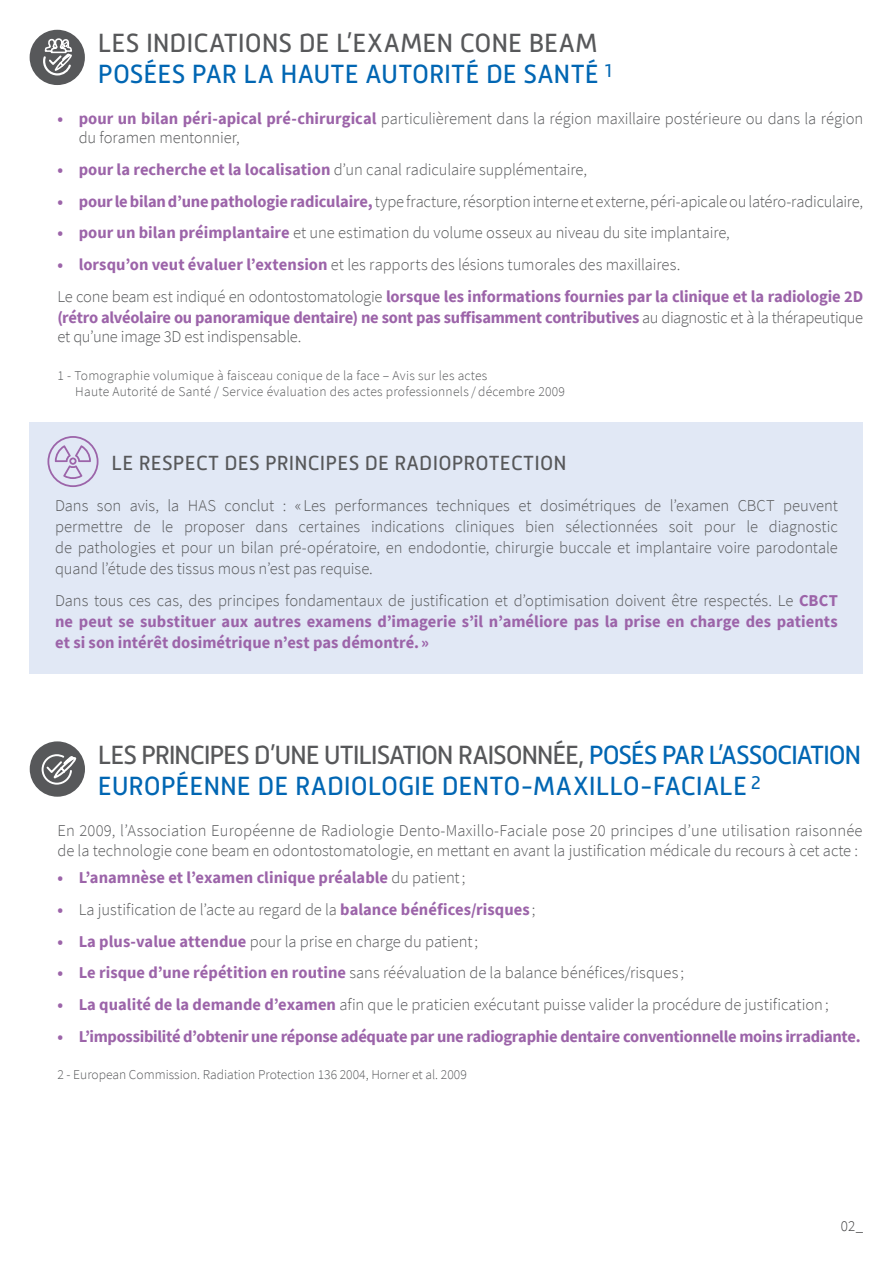
<style>
.page{position:relative;width:893px;height:1263px;background:#fff}
.page>*{position:absolute;margin:0;border:0;box-sizing:border-box;transform-origin:0 0}
.Titre_2{font:27px/31.5px "Mic 32 New";letter-spacing:-.04em;color:#0166b3}
.Titre_2-2{font:27px "Mic 32 New";letter-spacing:-.005em;color:#57585a}
.Titre_2-3{font:27px "Mic 32 New";letter-spacing:.005em;color:#0166b3}
.t1{font:21px "Mic 32 New";letter-spacing:.01em;color:#57585a}
.Texte_courant{font:300 16.5px/21px "Source Sans Pro";letter-spacing:-.005em;color:#57585a}
.Texte_avec_puce{font:700 16.5px/21px "Source Sans Pro";letter-spacing:-.015em;color:#9c64a9}
.Texte_avec_puce-2{font:700 16.5px "Source Sans Pro";letter-spacing:.005em;color:#9c64a9}
.Texte_avec_puce-3{font:300 16.5px "Source Sans Pro";letter-spacing:-.015em;color:#57585a}
.t2{font:300 15px "Source Sans Pro";color:#3e3e3f}
.t3{font:300 13.5px "Source Sans Pro";letter-spacing:.02em;color:#57585a}
.t4{font:300 13.5px "Source Sans Pro";color:#57585a}
.s1{font-weight:700;color:#9c64a9}
.s2{font-weight:300;color:#57585a}
.s3{color:#57585a}
</style>
<div class="page">
<div style="left:30px;top:30px;width:55px;height:55px;background:#57585a;border-radius:50%"></div>
<div style="left:30px;top:741px;width:55px;height:56px;background:#57585a;border-radius:50%"></div>
<div style="left:30px;top:422px;width:833px;height:251px;background:#e1e8f5"></div>
<svg style="left:42px;top:29px;width:31px;height:47px"></svg>
<svg style="left:41px;top:754px;width:35px;height:31px"></svg>
<svg style="left:47px;top:436px;width:52px;height:51px"></svg>
<p class="Titre_2-2" style="left:98px;top:27px;width:501px">LES INDICATIONS DE L’EXAMEN CONE BEAM</p>
<p class="Titre_2-3" style="left:98px;top:59px;width:517px">POSÉES PAR LA HAUTE AUTORITÉ DE SANTÉ <sup>1</sup></p>
<p class="Texte_courant" style="left:79px;top:109px;width:786px;line-height:19.5px;text-indent:-21px"><span class="s1">• pour un bilan péri-apical pré-chirurgical</span> particulièrement dans la région maxillaire postérieure ou dans la région du foramen mentonnier,</p>
<p class="Texte_courant" style="left:57px;top:159px;width:531px"><span class="s1">• pour la recherche et la localisation</span> d’un canal radiculaire supplémentaire,</p>
<p class="Texte_courant" style="left:57px;top:191px;width:807px"><span class="s1">• pour le bilan d’une pathologie radiculaire,</span>type fracture, résorption interne et externe, péri-apicale ou latéro-radiculaire,</p>
<p class="Texte_courant" style="left:57px;top:222px;width:674px"><span class="s1">• pour un bilan préimplantaire</span> et une estimation du volume osseux au niveau du site implantaire,</p>
<p class="Texte_courant" style="left:57px;top:254px;width:624px"><span class="s1">• lorsqu’on veut évaluer l’extension</span> et les rapports des lésions tumorales des maxillaires.</p>
<p class="Texte_avec_puce" style="left:57px;top:285px;width:807px"><span class="s2">Le cone beam est indiqué en odontostomatologie</span> lorsque les informations fournies par la clinique et la radiologie 2D (rétro alvéolaire ou panoramique dentaire) ne sont pas suffisamment contributives <span class="s2">au diagnostic et à la thérapeutique</span></p>
<p class="Texte_avec_puce-3" style="left:57px;top:326px;width:245px">et qu’une image 3D est indispensable.</p>
<p class="t3" style="left:57px;top:367px;width:431px">1 - Tomographie volumique à faisceau conique de la face – Avis sur les actes</p>
<p class="t3" style="left:75px;top:383px;width:491px">Haute Autorité de Santé / Service évaluation des actes professionnels / décembre 2009</p>
<p class="t1" style="left:112px;top:450px;width:457px">LE RESPECT DES PRINCIPES DE RADIOPROTECTION</p>
<p class="Texte_courant" style="left:55px;top:495px;width:784px;text-align:justify">Dans son avis, la HAS conclut : « Les performances techniques et dosimétriques de l’examen CBCT peuvent permettre de le proposer dans certaines indications cliniques bien sélectionnées soit pour le diagnostic de pathologies et pour un bilan pré-opératoire, en endodontie, chirurgie buccale et implantaire voire parodontale quand l’étude des tissus mous n’est pas requise.</p>
<p class="Texte_avec_puce" style="left:55px;top:590px;width:784px;text-align:justify"><span class="s2">Dans tous ces cas, des principes fondamentaux de justification et d’optimisation doivent être respectés. Le</span> CBCT ne peut se substituer aux autres examens d’imagerie s’il n’améliore pas la prise en charge des patients et si son intérêt dosimétrique n’est pas démontré. »</p>
<p class="Titre_2" style="left:98px;top:739px;width:765px"><span class="s3">LES PRINCIPES D’UNE UTILISATION RAISONNÉE,</span> POSÉS PAR L’ASSOCIATION<br>EUROPÉENNE DE RADIOLOGIE DENTO-MAXILLO-FACIALE <sup>2</sup></p>
<p class="Texte_courant" style="left:57px;top:821px;width:807px;line-height:19.5px">En 2009, l’Association Européenne de Radiologie Dento-Maxillo-Faciale pose 20 principes d’une utilisation raisonnée de la technologie cone beam en odontostomatologie, en mettant en avant la justification médicale du recours à cet acte :</p>
<p class="Texte_avec_puce-2" style="left:57px;top:867px;width:410px">• L’anamnèse et l’examen clinique préalable <span class="s2">du patient;</span></p>
<p class="Texte_courant" style="left:57px;top:899px;width:479px"><span class="s1">•</span> La justification de l’acte au regard de la <span class="s1">balance bénéfices/risques</span> ;</p>
<p class="Texte_courant" style="left:57px;top:931px;width:422px"><span class="s1">• La plus-value attendue</span> pour la prise en charge du patient;</p>
<p class="Texte_courant" style="left:57px;top:962px;width:628px"><span class="s1">• Le risque d’une répétition en routine</span> sans réévaluation de la balance bénéfices/risques ;</p>
<p class="Texte_courant" style="left:57px;top:994px;width:773px"><span class="s1">• La qualité de la demande d’examen</span> afin que le praticien exécutant puisse valider la procédure de justification;</p>
<p class="Texte_avec_puce" style="left:57px;top:1025px;width:805px">• L’impossibilité d’obtenir une réponse adéquate par une radiographie dentaire conventionnelle moins irradiante.</p>
<p class="t4" style="left:57px;top:1066px;width:411px">2 - European Commission. Radiation Protection 136 2004, Horner et al. 2009</p>
<p class="t2" style="left:841px;top:1217px;width:24px">02_</p>
</div>
